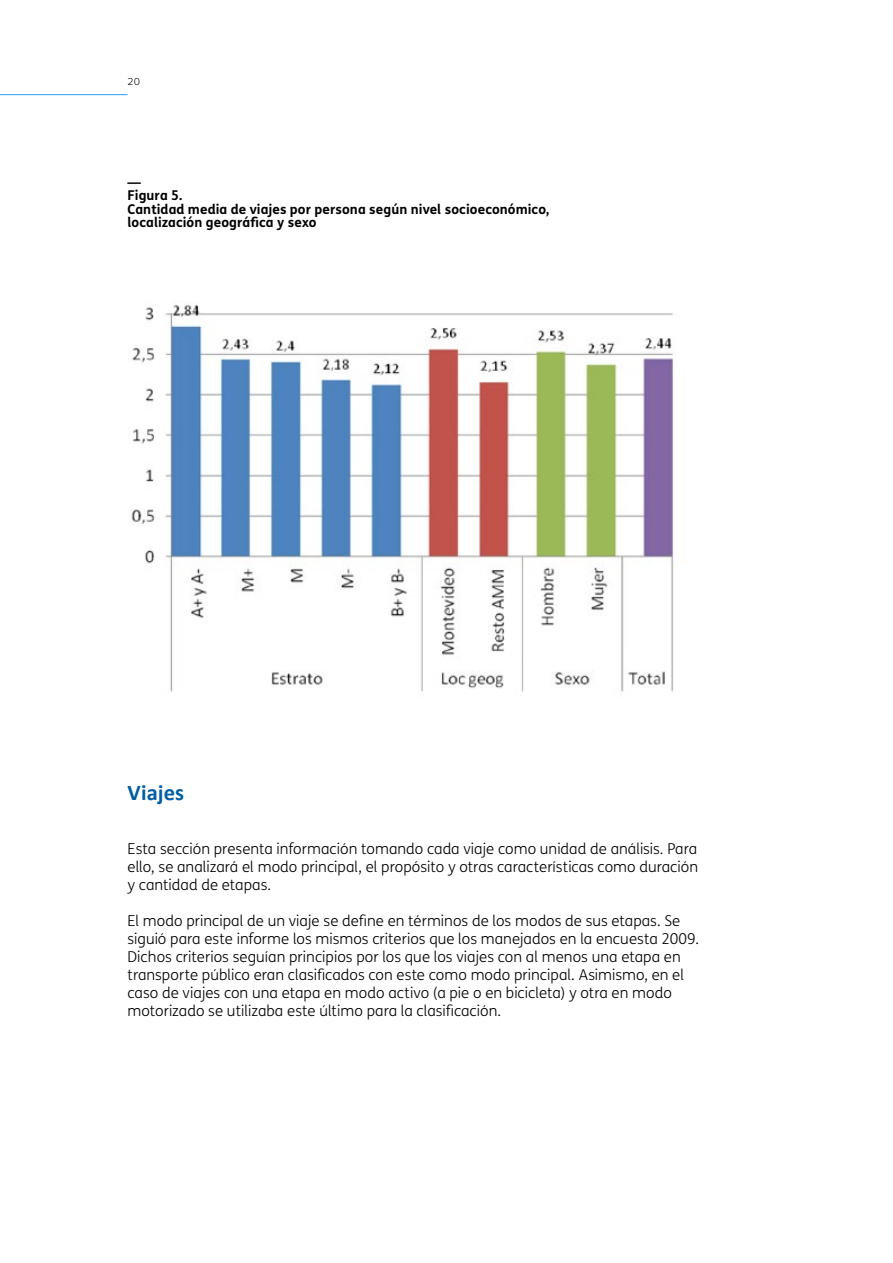
<style>
.page{position:relative;width:893px;height:1263px;background:#fff}
.page>*{position:absolute;margin:0;border:0;box-sizing:border-box;transform-origin:0 0}
.t1{font:700 22.5px "Calibri";letter-spacing:.005em;color:#005ea1}
.t2{font:300 15px/18px "FS Me";color:#000;text-align:justify}
.t3{font:700 13.5px/13.5px "FS Me";letter-spacing:.005em;color:#000}
.t4{font:300 10.5px "Proxima Nova";color:#000}
</style>
<div class="page">
<hr style="left:0;top:94px;width:128px;height:1px;background:#40a8f5">
<img style="left:131px;top:305px;width:543px;height:387px">
<p class="t4" style="left:128px;top:76px;width:14px">20</p>
<p class="t3" style="left:128px;top:175px;width:423px">—<br>Figura 5.<br>Cantidad media de viajes por persona según nivel socioeconómico, localización geográfica y sexo</p>
<h1 class="t1" style="left:128px;top:778px;width:58px">Viajes</h1>
<p class="t2" style="left:128px;top:840px;width:572px">Esta sección presenta información tomando cada viaje como unidad de análisis. Para ello, se analizará el modo principal, el propósito y otras características como duración y cantidad de etapas.</p>
<p class="t2" style="left:128px;top:912px;width:573px;text-align:left">El modo principal de un viaje se define en términos de los modos de sus etapas. Se siguió para este informe los mismos criterios que los manejados en la encuesta 2009.<br>Dichos criterios seguían principios por los que los viajes con al menos una etapa en transporte público eran clasificados con este como modo principal. Asimismo, en el caso de viajes con una etapa en modo activo (a pie o en bicicleta) y otra en modo motorizado se utilizaba este último para la clasificación.</p>
</div>
